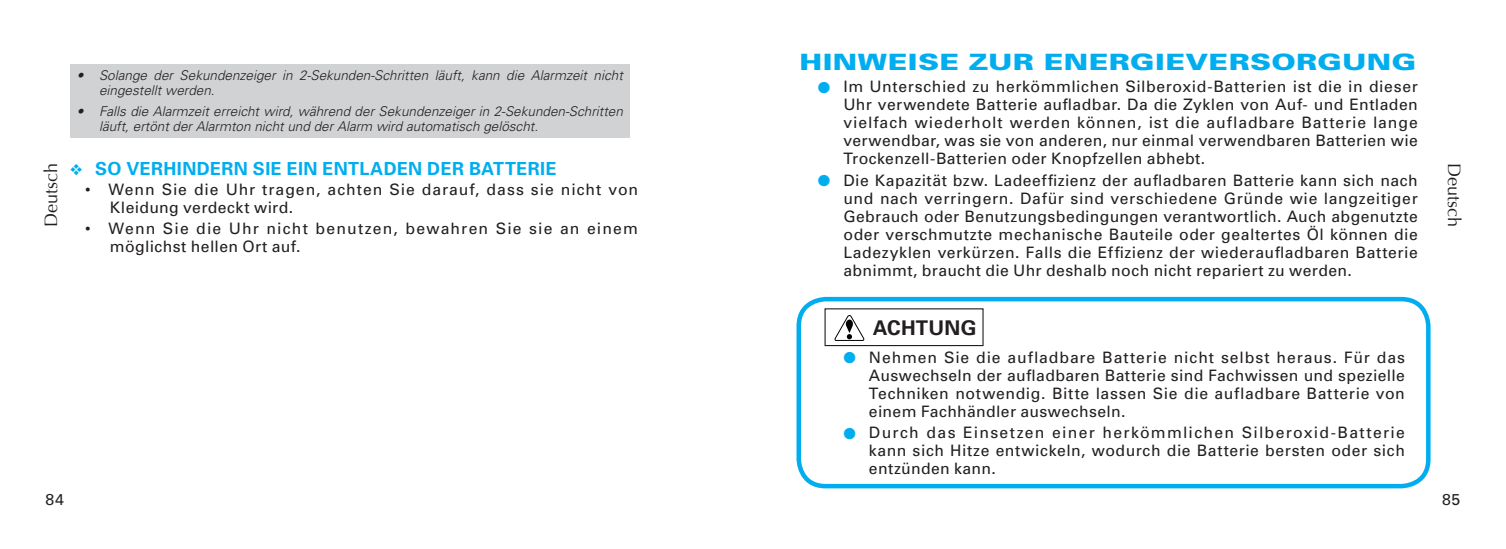
<style>
.page{position:relative;width:1506px;height:549px;background:#fff}
.page>*{position:absolute;margin:0;border:0;box-sizing:border-box;transform-origin:0 0}
.t1{font:900 22.5px "Univers";letter-spacing:.015em;color:#00aeef;scale:1.3 1}
.t2{font:700 20.25px "Univers";letter-spacing:.015em;color:#231f20}
.t3{font:700 18px "Univers";letter-spacing:.02em;color:#00aeef}
.t4{font:18px "Optima";color:#231f20}
.t5{font:15.75px/18px "Univers";letter-spacing:.03em;color:#231f20;text-align:justify}
.t6{font:15.75px/18px "Univers";letter-spacing:.055em;color:#231f20}
.t7{font:15.75px/18px "Univers";letter-spacing:.07em;color:#231f20}
.t8{font:italic 300 13.5px/14.6px "Univers";color:#231f20}
.s1{color:#00aeef}
</style>
<div class="page">
<div style="left:70px;top:64px;width:559px;height:74px;background:#d1d2d4"></div>
<div style="left:796px;top:297px;width:634px;height:191px;border:4px solid #00aeef;border-radius:27px"></div>
<svg style="left:834px;top:315px;width:30px;height:25px"></svg>
<div style="left:824px;top:308px;width:159px;height:38px;border:1px solid #231f20"></div>
<p class="t4" style="left:41px;top:226px;width:65px;rotate:-90deg">Deutsch</p>
<p class="t8" style="left:99px;top:68px;width:525px;text-indent:-22px">• Solange der Sekundenzeiger in 2-Sekunden-Schritten läuft, kann die Alarmzeit nicht eingestellt werden.</p>
<p class="t8" style="left:99px;top:104px;width:525px;text-indent:-22px">• Falls die Alarmzeit erreicht wird, während der Sekundenzeiger in 2-Sekunden-Schritten läuft, ertönt der Alarmton nicht und der Alarm wird automatisch gelöscht.</p>
<p class="t3" style="left:70px;top:158px;width:488px">❖ SO VERHINDERN SIE EIN ENTLADEN DER BATTERIE</p>
<p class="t6" style="left:110px;top:181px;width:529px;text-indent:-25px">• Wenn Sie die Uhr tragen, achten Sie darauf, dass sie nicht von<br>Kleidung verdeckt wird.</p>
<p class="t7" style="left:110px;top:220px;width:529px;text-indent:-25px">• Wenn Sie die Uhr nicht benutzen, bewahren Sie sie an einem möglichst hellen Ort auf.</p>
<h1 class="t1" style="left:799px;top:48px;width:476px">HINWEISE ZUR ENERGIEVERSORGUNG</h1>
<p class="t5" style="left:843px;top:78px;width:576px;text-indent:-26px"><span class="s1">●</span> Im Unterschied zu herkömmlichen Silberoxid-Batterien ist die in dieser Uhr verwendete Batterie aufladbar. Da die Zyklen von Auf- und Entladen vielfach wiederholt werden können, ist die aufladbare Batterie lange verwendbar, was sie von anderen, nur einmal verwendbaren Batterien wie Trockenzell-Batterien oder Knopfzellen abhebt.</p>
<p class="t5" style="left:843px;top:171px;width:576px;text-indent:-26px"><span class="s1">●</span> Die Kapazität bzw. Ladeeffizienz der aufladbaren Batterie kann sich nach und nach verringern. Dafür sind verschiedene Gründe wie langzeitiger Gebrauch oder Benutzungsbedingungen verantwortlich. Auch abgenutzte oder verschmutzte mechanische Bauteile oder gealtertes Öl können die Ladezyklen verkürzen. Falls die Effizienz der wiederaufladbaren Batterie abnimmt, braucht die Uhr deshalb noch nicht repariert zu werden.</p>
<p class="t2" style="left:872px;top:315px;width:105px">ACHTUNG</p>
<p class="t5" style="left:868px;top:348px;width:537px;text-indent:-26px"><span class="s1">●</span> Nehmen Sie die aufladbare Batterie nicht selbst heraus. Für das Auswechseln der aufladbaren Batterie sind Fachwissen und spezielle Techniken notwendig. Bitte lassen Sie die aufladbare Batterie von einem Fachhändler auswechseln.</p>
<p class="t5" style="left:868px;top:423px;width:537px;text-indent:-26px"><span class="s1">●</span> Durch das Einsetzen einer herkömmlichen Silberoxid-Batterie kann sich Hitze entwickeln, wodurch die Batterie bersten oder sich entzünden kann.</p>
<p class="t4" style="left:1464px;top:163px;width:65px;rotate:90deg">Deutsch</p>
<p class="t5" style="left:46px;top:490px;width:20px">84</p>
<p class="t5" style="left:1441px;top:490px;width:20px">85</p>
</div>
